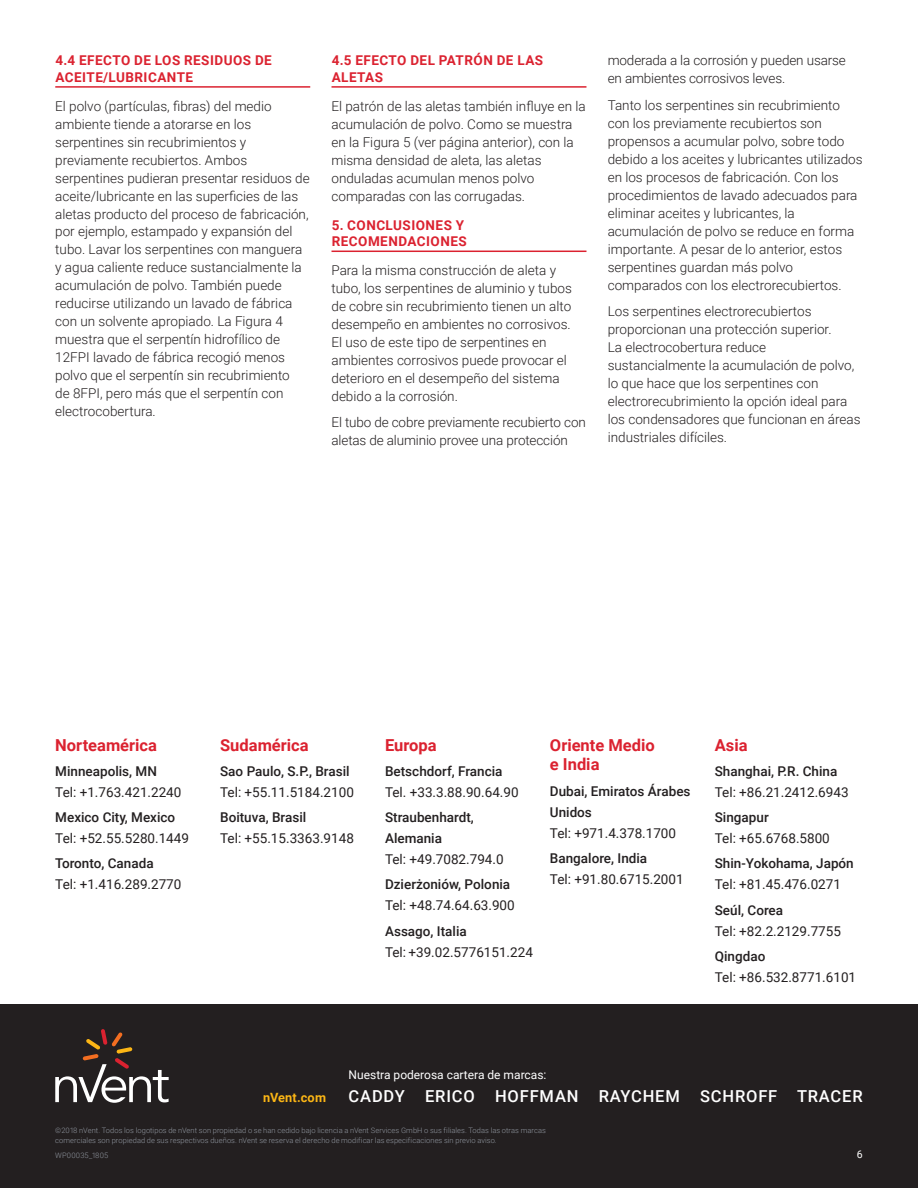
<style>
.page{position:relative;width:918px;height:1188px;background:#fff}
.page>*{position:absolute;margin:0;border:0;box-sizing:border-box;transform-origin:0 0}
.t1{font:700 16.5px/19.8px "Roboto";color:#db2230}
.t2{font:500 16.5px "Roboto";letter-spacing:.05em;color:#fff}
.t3{font:300 13.5px/18px "Roboto";color:#231f20}
.t4{font:13.5px "Roboto";color:#231f20}
.t5{font:500 13.5px/21px "Roboto";color:#231f20}
.t6{font:700 13.5px/16.5px "Roboto";letter-spacing:.035em;color:#db2230}
.t7{font:700 12.75px "Roboto";letter-spacing:.015em;color:#fcb615}
.t8{font:12px "Roboto";color:#fff}
.t9{font:10.5px "Roboto";color:#fff}
.t10{font:300 7.5px/10.5px "Roboto";letter-spacing:.01em;color:#8f959e}
</style>
<div class="page">
<div style="left:0;top:1004px;width:918px;height:184px;background:#231f20"></div>
<svg style="left:55px;top:1029px;width:114px;height:74px"></svg>
<hr style="left:55px;top:86px;width:255px;height:2px;background:#db2230">
<hr style="left:332px;top:86px;width:254px;height:2px;background:#db2230">
<hr style="left:332px;top:251px;width:254px;height:1px;background:#db2230">
<p class="t6" style="left:56px;top:52px;width:218px">4.4 EFECTO DE LOS RESIDUOS DE<br>ACEITE/LUBRICANTE</p>
<p class="t3" style="left:55px;top:96px;width:256px">El polvo (partículas, fibras) del medio ambiente tiende a atorarse en los serpentines sin recubrimientos y previamente recubiertos. Ambos serpentines pudieran presentar residuos de aceite/lubricante en las superficies de las aletas producto del proceso de fabricación, por ejemplo, estampado y expansión del tubo. Lavar los serpentines con manguera y agua caliente reduce sustancialmente la acumulación de polvo. También puede reducirse utilizando un lavado de fábrica con un solvente apropiado. La Figura 4 muestra que el serpentín hidrofílico de 12FPI lavado de fábrica recogió menos polvo que el serpentín sin recubrimiento<br>de 8FPI, pero más que el serpentín con electrocobertura.</p>
<p class="t6" style="left:332px;top:52px;width:213px">4.5 EFECTO DEL PATRÓN DE LAS<br>ALETAS</p>
<p class="t3" style="left:332px;top:96px;width:256px">El patrón de las aletas también influye en la acumulación de polvo. Como se muestra en la Figura 5 (ver página anterior), con la misma densidad de aleta, las aletas onduladas acumulan menos polvo comparadas con las corrugadas.</p>
<p class="t6" style="left:332px;top:216px;width:137px">5. CONCLUSIONES Y<br>RECOMENDACIONES</p>
<p class="t3" style="left:332px;top:261px;width:242px">Para la misma construcción de aleta y tubo, los serpentines de aluminio y tubos de cobre sin recubrimiento tienen un alto desempeño en ambientes no corrosivos.<br>El uso de este tipo de serpentines en ambientes corrosivos puede provocar el deterioro en el desempeño del sistema debido a la corrosión.</p>
<p class="t3" style="left:332px;top:413px;width:256px">El tubo de cobre previamente recubierto con aletas de aluminio provee una protección</p>
<p class="t3" style="left:608px;top:51px;width:240px">moderada a la corrosión y pueden usarse en ambientes corrosivos leves.</p>
<p class="t3" style="left:608px;top:96px;width:256px">Tanto los serpentines sin recubrimiento con los previamente recubiertos son propensos a acumular polvo, sobre todo debido a los aceites y lubricantes utilizados en los procesos de fabricación. Con los procedimientos de lavado adecuados para eliminar aceites y lubricantes, la acumulación de polvo se reduce en forma importante. A pesar de lo anterior, estos serpentines guardan más polvo comparados con los electrorecubiertos.</p>
<p class="t3" style="left:608px;top:302px;width:254px">Los serpentines electrorecubiertos proporcionan una protección superior.<br>La electrocobertura reduce sustancialmente la acumulación de polvo, lo que hace que los serpentines con electrorecubrimiento la opción ideal para los condensadores que funcionan en áreas industriales difíciles.</p>
<p class="t1" style="left:55px;top:734px;width:103px">Norteamérica</p>
<p class="t5" style="left:55px;top:760px;width:103px">Minneapolis, MN</p>
<p class="t4" style="left:55px;top:783px;width:128px">Tel: +1.763.421.2240</p>
<p class="t5" style="left:55px;top:806px;width:122px">Mexico City, Mexico</p>
<p class="t4" style="left:55px;top:829px;width:135px">Tel: +52.55.5280.1449</p>
<p class="t5" style="left:55px;top:853px;width:100px">Toronto, Canada</p>
<p class="t4" style="left:55px;top:875px;width:128px">Tel: +1.416.289.2770</p>
<p class="t1" style="left:220px;top:734px;width:90px">Sudamérica</p>
<p class="t5" style="left:220px;top:760px;width:131px">Sao Paulo, S.P., Brasil</p>
<p class="t4" style="left:220px;top:783px;width:135px">Tel: +55.11.5184.2100</p>
<p class="t5" style="left:220px;top:806px;width:88px">Boituva, Brasil</p>
<p class="t4" style="left:220px;top:829px;width:135px">Tel: +55.15.3363.9148</p>
<p class="t1" style="left:385px;top:734px;width:53px">Europa</p>
<p class="t5" style="left:385px;top:760px;width:119px">Betschdorf, Francia</p>
<p class="t4" style="left:385px;top:783px;width:135px">Tel. +33.3.88.90.64.90</p>
<p class="t5" style="left:385px;top:806px;width:90px">Straubenhardt,<br>Alemania</p>
<p class="t4" style="left:385px;top:850px;width:120px">Tel: +49.7082.794.0</p>
<p class="t5" style="left:385px;top:874px;width:127px">Dzierżoniów, Polonia</p>
<p class="t4" style="left:385px;top:896px;width:131px">Tel: +48.74.64.63.900</p>
<p class="t5" style="left:385px;top:920px;width:83px">Assago, Italia</p>
<p class="t4" style="left:385px;top:942px;width:149px">Tel: +39.02.5776151.224</p>
<p class="t1" style="left:550px;top:734px;width:106px">Oriente Medio e India</p>
<p class="t5" style="left:550px;top:780px;width:142px">Dubai, Emiratos Árabes<br>Unidos</p>
<p class="t4" style="left:550px;top:823px;width:128px">Tel: +971.4.378.1700</p>
<p class="t5" style="left:550px;top:847px;width:99px">Bangalore, India</p>
<p class="t4" style="left:550px;top:870px;width:135px">Tel: +91.80.6715.2001</p>
<p class="t1" style="left:715px;top:734px;width:34px">Asia</p>
<p class="t5" style="left:715px;top:760px;width:124px">Shanghai, P.R. China</p>
<p class="t4" style="left:715px;top:783px;width:135px">Tel: +86.21.2412.6943</p>
<p class="t5" style="left:715px;top:806px;width:55px">Singapur</p>
<p class="t4" style="left:715px;top:829px;width:117px">Tel: +65.6768.5800</p>
<p class="t5" style="left:715px;top:853px;width:140px">Shin-Yokohama, Japón</p>
<p class="t4" style="left:715px;top:875px;width:128px">Tel: +81.45.476.0271</p>
<p class="t5" style="left:715px;top:899px;width:70px">Seúl, Corea</p>
<p class="t4" style="left:715px;top:921px;width:128px">Tel: +82.2.2129.7755</p>
<p class="t5" style="left:715px;top:945px;width:52px">Qingdao</p>
<p class="t4" style="left:715px;top:968px;width:143px">Tel: +86.532.8771.6101</p>
<p class="t8" style="left:349px;top:1066px;width:199px">Nuestra poderosa cartera de marcas:</p>
<p class="t7" style="left:263px;top:1089px;width:64px">nVent.com</p>
<p class="t2" style="left:349px;top:1085px;width:516px">CADDY ERICO HOFFMAN RAYCHEM SCHROFF TRACER</p>
<p class="t10" style="left:55px;top:1125px;width:492px">©2018 nVent. Todos los logotipos de nVent son propiedad o se han cedido bajo licencia a nVent Services GmbH o sus filiales. Todas las otras marcas comerciales son propiedad de sus respectivos dueños. nVent se reserva el derecho de modificar las especificaciones sin previo aviso.</p>
<p class="t10" style="left:55px;top:1150px;width:54px">WP00035_1805</p>
<p class="t9" style="left:857px;top:1147px;width:7px">6</p>
</div>
